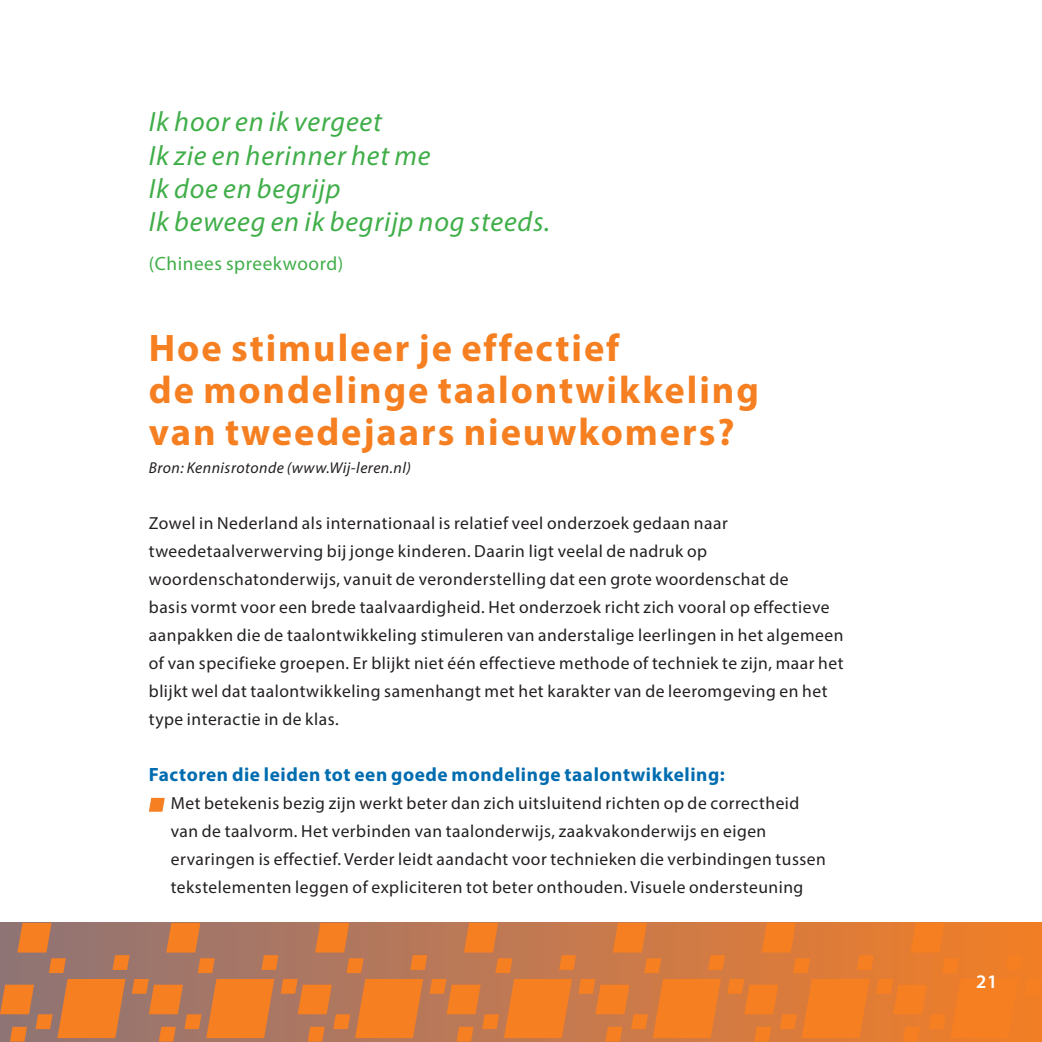
<style>
.page{position:relative;width:1042px;height:1042px;background:#fff}
.page>*{position:absolute;margin:0;border:0;box-sizing:border-box;transform-origin:0 0}
.hoofdstuk_kop{font:700 38.5px/42px "Myriad Pro";letter-spacing:.05em;color:#f57f21}
.platte_tekst{font:italic 28px "Myriad Pro";letter-spacing:.03em;color:#40ae49}
.platte_tekst-2{font:700 19.25px "Myriad Pro";letter-spacing:.03em;color:#006cb0}
.platte_tekst-3{font:19.25px "Myriad Pro";letter-spacing:.03em;color:#40ae49}
.platte_tekst-4{font:600 19.25px "Myriad Pro";color:#fff}
.platte_tekst-5{font:17.5px/28px "Myriad Pro";letter-spacing:.03em;color:#231f20}
.platte_tekst-6{font:italic 15.75px "Myriad Pro";letter-spacing:.03em;color:#231f20}
</style>
<div class="page">
<svg style="left:149px;top:798px;width:16px;height:14px"></svg>
<div style="left:0;top:923px;width:1042px;height:119px;background:linear-gradient(to right,#8f7478,#f17e28)"></div>
<svg style="left:261px;top:955px;width:17px;height:15px"></svg>
<svg style="left:198px;top:958px;width:17px;height:15px"></svg>
<svg style="left:166px;top:923px;width:34px;height:29px"></svg>
<svg style="left:410px;top:955px;width:17px;height:15px"></svg>
<svg style="left:346px;top:958px;width:18px;height:15px"></svg>
<svg style="left:315px;top:923px;width:34px;height:29px"></svg>
<svg style="left:281px;top:979px;width:142px;height:62px;background:#d57b3c"></svg>
<svg style="left:559px;top:955px;width:17px;height:15px"></svg>
<svg style="left:495px;top:958px;width:17px;height:15px"></svg>
<svg style="left:464px;top:923px;width:34px;height:29px"></svg>
<svg style="left:429px;top:979px;width:143px;height:62px;background:#db7c38"></svg>
<svg style="left:708px;top:955px;width:17px;height:15px"></svg>
<svg style="left:644px;top:958px;width:17px;height:15px"></svg>
<svg style="left:613px;top:923px;width:34px;height:29px"></svg>
<svg style="left:578px;top:979px;width:143px;height:62px;background:#e27c33"></svg>
<svg style="left:857px;top:955px;width:17px;height:15px"></svg>
<svg style="left:793px;top:958px;width:17px;height:15px"></svg>
<svg style="left:761px;top:923px;width:35px;height:29px"></svg>
<svg style="left:727px;top:979px;width:143px;height:62px;background:#e87d2d"></svg>
<svg style="left:1025px;top:979px;width:17px;height:15px"></svg>
<svg style="left:1005px;top:955px;width:17px;height:15px"></svg>
<svg style="left:942px;top:958px;width:17px;height:15px"></svg>
<svg style="left:910px;top:923px;width:34px;height:29px"></svg>
<svg style="left:876px;top:979px;width:142px;height:62px;background:#ee7e27"></svg>
<svg style="left:132px;top:979px;width:142px;height:62px;background:#cf7a41"></svg>
<svg style="left:113px;top:955px;width:17px;height:15px"></svg>
<svg style="left:49px;top:958px;width:17px;height:15px"></svg>
<svg style="left:17px;top:923px;width:35px;height:29px"></svg>
<svg style="left:0;top:979px;width:125px;height:62px;background:#ce7a40"></svg>
<p class="platte_tekst" style="left:149px;top:105px;width:234px">Ik hoor en ik vergeet</p>
<p class="platte_tekst" style="left:149px;top:138px;width:283px">Ik zie en herinner het me</p>
<p class="platte_tekst" style="left:149px;top:171px;width:193px">Ik doe en begrijp</p>
<p class="platte_tekst" style="left:149px;top:204px;width:403px">Ik beweeg en ik begrijp nog steeds.</p>
<p class="platte_tekst-3" style="left:149px;top:251px;width:196px">(Chinees spreekwoord)</p>
<p class="hoofdstuk_kop" style="left:149px;top:326px;width:611px">Hoe stimuleer je effectief<br>de mondelinge taalontwikkeling</p>
<p class="hoofdstuk_kop" style="left:149px;top:410px;width:587px">van tweedejaars nieuwkomers?</p>
<p class="platte_tekst-6" style="left:149px;top:458px;width:264px">Bron: Kennisrotonde (www.Wij-leren.nl)</p>
<p class="platte_tekst-5" style="left:149px;top:509px;width:696px">Zowel in Nederland als internationaal is relatief veel onderzoek gedaan naar tweedetaalverwerving bij jonge kinderen. Daarin ligt veelal de nadruk op woordenschatonderwijs, vanuit de veronderstelling dat een grote woordenschat de<br>basis vormt voor een brede taalvaardigheid. Het onderzoek richt zich vooral op effectieve aanpakken die de taalontwikkeling stimuleren van anderstalige leerlingen in het algemeen of van specifieke groepen. Er blijkt niet één effectieve methode of techniek te zijn, maar het blijkt wel dat taalontwikkeling samenhangt met het karakter van de leeromgeving en het type interactie in de klas.</p>
<p class="platte_tekst-2" style="left:149px;top:762px;width:577px">Factoren die leiden tot een goede mondelinge taalontwikkeling:</p>
<p class="platte_tekst-5" style="left:171px;top:789px;width:657px">Met betekenis bezig zijn werkt beter dan zich uitsluitend richten op de correctheid van de taalvorm. Het verbinden van taalonderwijs, zaakvakonderwijs en eigen ervaringen is effectief. Verder leidt aandacht voor technieken die verbindingen tussen tekstelementen leggen of expliciteren tot beter onthouden. Visuele ondersteuning</p>
<p class="platte_tekst-4" style="left:976px;top:971px;width:23px">21</p>
</div>
